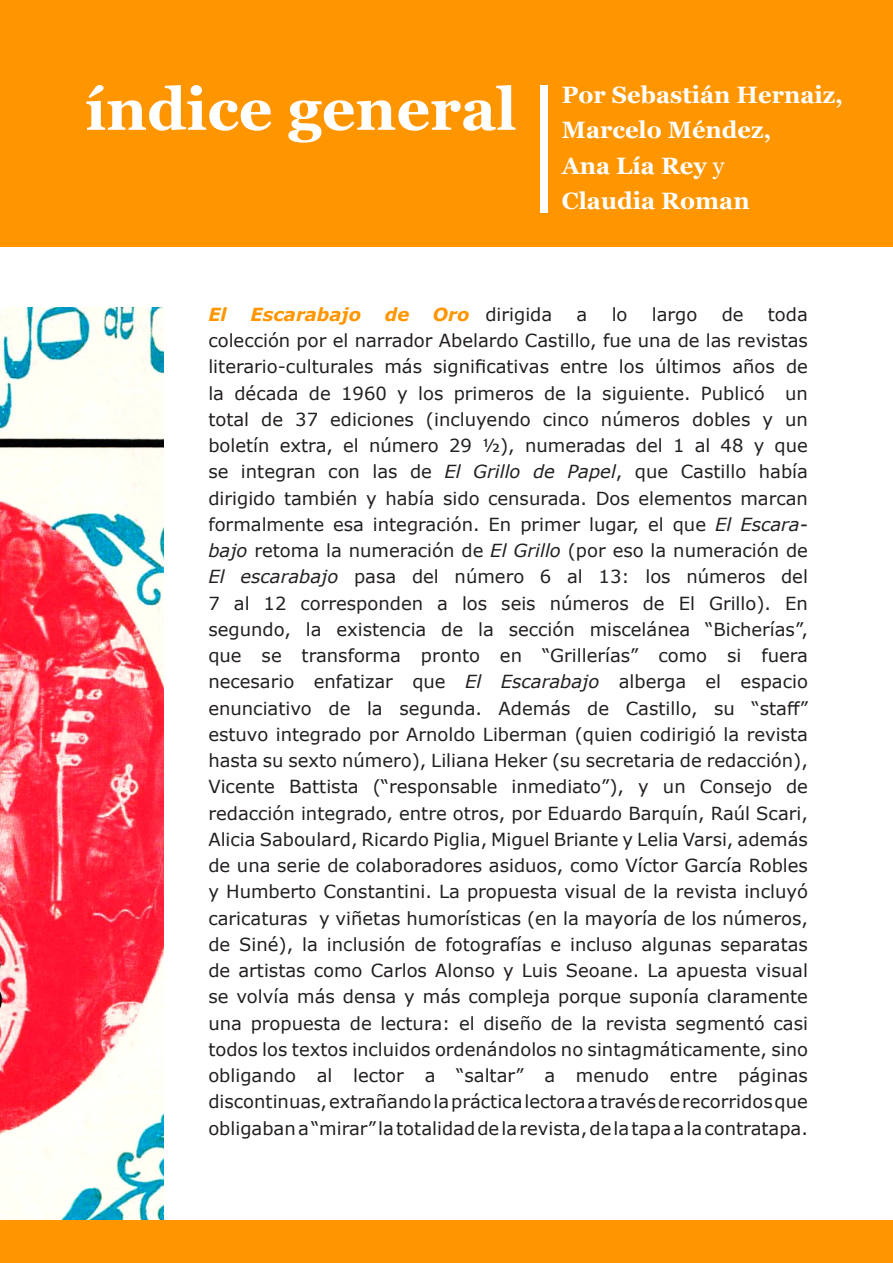
<style>
.page{position:relative;width:893px;height:1263px;background:#fff}
.page>*{position:absolute;margin:0;border:0;box-sizing:border-box;transform-origin:0 0}
.t1{font:700 59.1px "Georgia";color:#fff}
.t2{font:700 23.7px/35.5px "Georgia";color:#fff}
.t3{font:18px/26.2px "Verdana";color:#231f20;text-align:justify}
.t4{font:italic 700 18px "Verdana";color:#ff9600}
.s1{font-weight:400}
.s2{font-style:italic}
.s3{font-weight:700;font-style:italic;color:#ff9600}
</style>
<div class="page">
<img style="left:0;top:307px;width:163px;height:914px">
<div style="left:0;top:1221px;width:893px;height:42px;background:#ff9600"></div>
<div style="left:0;top:0;width:893px;height:247px;background:#ff9600"></div>
<div style="left:540px;top:85px;width:7px;height:128px;background:#fff"></div>
<h1 class="t1" style="left:85px;top:71px;width:471px">índice general |</h1>
<h2 class="t2" style="left:562px;top:77px;width:283px">Por Sebastián Hernaiz,<br>Marcelo Méndez,<br>Ana Lía Rey <span class="s1">y<br></span>Claudia Roman</h2>
<p class="t3" style="left:208px;top:301px;width:601px;text-indent:559px">toda colección por el narrador Abelardo Castillo, fue una de las revistas literario-culturales más significativas entre los últimos años de la década de 1960 y los primeros de la siguiente. Publicó un total de 37 ediciones (incluyendo cinco números dobles y un boletín extra, el número 29 ½), numeradas del 1 al 48 y que se integran con las de <span class="s2">El Grillo de Papel</span>, que Castillo había dirigido también y había sido censurada. Dos elementos marcan formalmente esa integración. En primer lugar, el que <span class="s2">El Escara&shy;bajo</span> retoma la numeración de <span class="s2">El Grillo</span> (por eso la numeración de <span class="s2">El escarabajo</span> pasa del número 6 al 13: los números del 7 al 12 corresponden a los seis números de El Grillo). En segundo, la existencia de la sección miscelánea “Bicherías”, que se transforma pronto en “Grillerías” como si fuera necesario enfatizar que <span class="s2">El Escarabajo</span> alberga el espacio enunciativo de la segunda. Además de Castillo, su “staff” estuvo integrado por Arnoldo Liberman (quien codirigió la revista hasta su sexto número), Liliana Heker (su secretaria de redacción), Vicente Battista (“responsable inmediato”), y un Consejo de redacción integrado, entre otros, por Eduardo Barquín, Raúl Scari, Alicia Saboulard, Ricardo Piglia, Miguel Briante y Lelia Varsi, además de una serie de colaboradores asiduos, como Víctor García Robles y Humberto Constantini. La propuesta visual de la revista incluyó caricaturas y viñetas humorísticas (en la mayoría de los números, de Siné), la inclusión de fotografías e incluso algunas separatas de artistas como Carlos Alonso y Luis Seoane. La apuesta visual se volvía más densa y más compleja porque suponía claramente una propuesta de lectura: el diseño de la revista segmentó casi todos los textos incluidos ordenándolos no sintagmáticamente, sino obligando al lector a “saltar” a menudo entre páginas discontinuas, extrañando la práctica lectora a través de recorridos que obligaban a “mirar” la totalidad de la revista, de la tapa a la contratapa.</p>
<p class="t4" style="left:208px;top:302px;width:20px">El</p>
<p class="t4" style="left:250px;top:302px;width:112px">Escarabajo</p>
<p class="t4" style="left:385px;top:302px;width:26px">de</p>
<p class="t3" style="left:433px;top:301px;width:121px"><span class="s3">Oro</span> dirigida</p>
<p class="t3" style="left:577px;top:301px;width:12px">a</p>
<p class="t3" style="left:612px;top:301px;width:17px">lo</p>
<p class="t3" style="left:652px;top:301px;width:47px">largo</p>
<p class="t3" style="left:722px;top:301px;width:23px">de</p>
</div>
